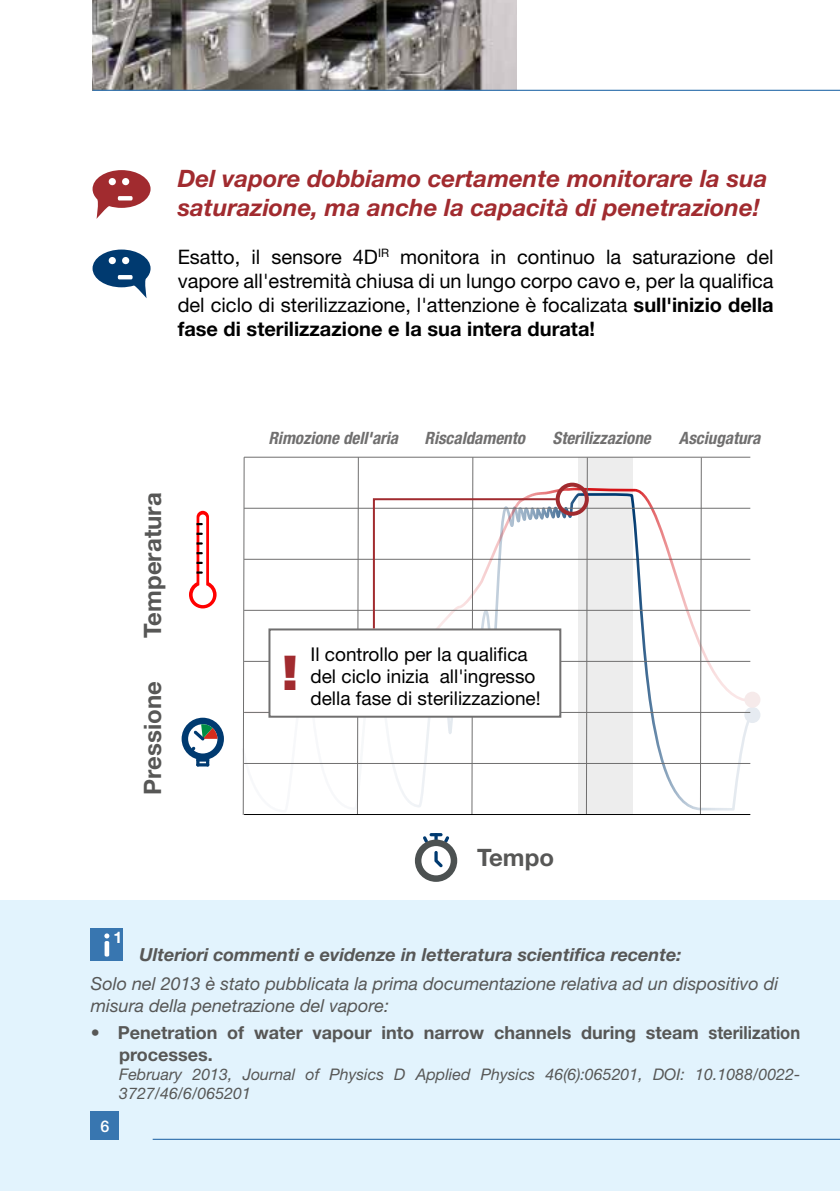
<style>
.page{position:relative;width:840px;height:1191px;background:#fff}
.page>*{position:absolute;margin:0;border:0;box-sizing:border-box;transform-origin:0 0}
.t1{font:800 expanded 48px "Helvetica Neue LT Std";color:#a12b2f}
.t2{font:italic 700 24px/28.8px "Helvetica Neue LT Std";color:#a12b2f}
.t3{font:700 24px "Helvetica Neue LT Std";color:#575756}
.t4{font:20px/24px "Helvetica Neue LT Std";color:#000;text-align:justify}
.t5{font:19px/21.6px "Helvetica Neue LT Std";color:#000}
.t6{font:italic 18px/21.6px "Helvetica Neue LT Std";color:#575756}
.t7{font:700 18px/21.6px "Helvetica Neue LT Std";color:#575756}
.t8{font:italic 700 18px "Helvetica Neue LT Std";color:#575756}
.t9{font:italic 700 condensed 17px "Helvetica Neue LT Std";color:#706f6f}
.t10{font:500 16.2px "Helvetica Neue LT Std";color:#fff}
.t11{font:italic 16px/19.2px "Helvetica Neue LT Std";color:#575756}
.t12{font:700 16px "Helvetica Neue LT Std";color:#fff}
.s1{font-weight:700}
.s2{font-weight:400;font-style:italic}
</style>
<div class="page">
<svg style="left:92px;top:170px;width:58px;height:49px"></svg>
<svg style="left:92px;top:249px;width:58px;height:49px"></svg>
<div style="left:0;top:900px;width:839px;height:291px;background:#e2f3fd"></div>
<div style="left:91px;top:928px;width:32px;height:32px;background:#3876b0"></div>
<svg style="left:104px;top:933px;width:5px;height:23px"></svg>
<svg style="left:245px;top:486px;width:506px;height:229px"></svg>
<div style="left:744px;top:707px;width:16px;height:16px;background:#e6ebf1;border-radius:50%"></div>
<div style="left:744px;top:691px;width:16px;height:16px;background:#f6eaea;border-radius:50%"></div>
<svg style="left:356px;top:456px;width:345px;height:358px"></svg>
<hr style="left:244px;top:508px;width:505px;height:1px;background:#706f6f">
<hr style="left:244px;top:457px;width:505px;height:1px;background:#706f6f">
<hr style="left:244px;top:610px;width:505px;height:1px;background:#706f6f">
<hr style="left:244px;top:661px;width:505px;height:1px;background:#706f6f">
<hr style="left:244px;top:712px;width:505px;height:1px;background:#706f6f">
<hr style="left:244px;top:763px;width:505px;height:1px;background:#706f6f">
<hr style="left:244px;top:814px;width:505px;height:1px;background:#000">
<svg style="left:242px;top:456px;width:3px;height:359px"></svg>
<div style="left:555px;top:482px;width:33px;height:34px;border:4px solid #a12b2f;border-radius:50%"></div>
<div style="left:268px;top:628px;width:293px;height:89px;background:#fff;border:2px solid #706f6f"></div>
<svg style="left:371px;top:497px;width:186px;height:133px"></svg>
<svg style="left:423px;top:833px;width:26px;height:10px"></svg>
<svg style="left:414px;top:839px;width:43px;height:43px"></svg>
<div style="left:421px;top:846px;width:29px;height:29px;background:#fff;border-radius:50%"></div>
<svg style="left:434px;top:851px;width:8px;height:16px"></svg>
<svg style="left:181px;top:717px;width:43px;height:43px"></svg>
<div style="left:188px;top:724px;width:29px;height:29px;background:#fff;border-radius:50%"></div>
<svg style="left:193px;top:724px;width:24px;height:16px"></svg>
<svg style="left:188px;top:746px;width:21px;height:20px"></svg>
<svg style="left:189px;top:511px;width:27px;height:97px"></svg>
<img style="left:92px;top:0;width:424px;height:90px">
<hr style="left:92px;top:90px;width:747px;height:1px;background:#3876b0">
<div style="left:91px;top:1111px;width:28px;height:29px;background:#3876b0"></div>
<hr style="left:153px;top:1138px;width:686px;height:2px;background:#3876b0">
<p class="t2" style="left:177px;top:164px;width:591px">Del vapore dobbiamo certamente monitorare la sua saturazione, ma anche la capacità di penetrazione!</p>
<p class="t4" style="left:177px;top:244px;width:597px">Esatto, il sensore 4D<sup>IR</sup> monitora in continuo la saturazione del vapore all'estremità chiusa di un lungo corpo cavo e, per la qualifica del ciclo di sterilizzazione, l'attenzione è focalizata <span class="s1">sull'inizio della fase di sterilizzazione e la sua intera durata!</span></p>
<p class="t3" style="left:138px;top:637px;width:146px;rotate:-90deg">Temperatura</p>
<p class="t3" style="left:138px;top:794px;width:115px;rotate:-90deg">Pressione</p>
<p class="t9" style="left:268px;top:427px;width:131px">Rimozione dell'aria</p>
<p class="t9" style="left:552px;top:427px;width:100px">Sterilizzazione</p>
<p class="t9" style="left:424px;top:427px;width:102px">Riscaldamento</p>
<p class="t9" style="left:678px;top:427px;width:83px">Asciugatura</p>
<h1 class="t1" style="left:281px;top:642px;width:20px">!</h1>
<p class="t5" style="left:310px;top:643px;width:232px">Il controllo per la qualifica del ciclo inizia all'ingresso della fase di sterilizzazione!</p>
<p class="t3" style="left:477px;top:842px;width:78px">Tempo</p>
<p class="t12" style="left:113px;top:927px;width:10px">1</p>
<p class="t8" style="left:139px;top:943px;width:543px">Ulteriori commenti e evidenze in letteratura scientifica recente:</p>
<p class="t6" style="left:91px;top:973px;width:688px">Solo nel 2013 è stato pubblicata la prima documentazione relativa ad un dispositivo di misura della penetrazione del vapore:</p>
<p class="t7" style="left:119px;top:1021px;width:682px;text-indent:-28px"><span class="s2">•</span> Penetration of water vapour into narrow channels during steam sterilization processes.</p>
<p class="t11" style="left:119px;top:1064px;width:682px">February 2013, Journal of Physics D Applied Physics 46(6):065201, DOI: 10.1088/0022-<br>3727/46/6/065201</p>
<p class="t10" style="left:100px;top:1116px;width:10px">6</p>
</div>
